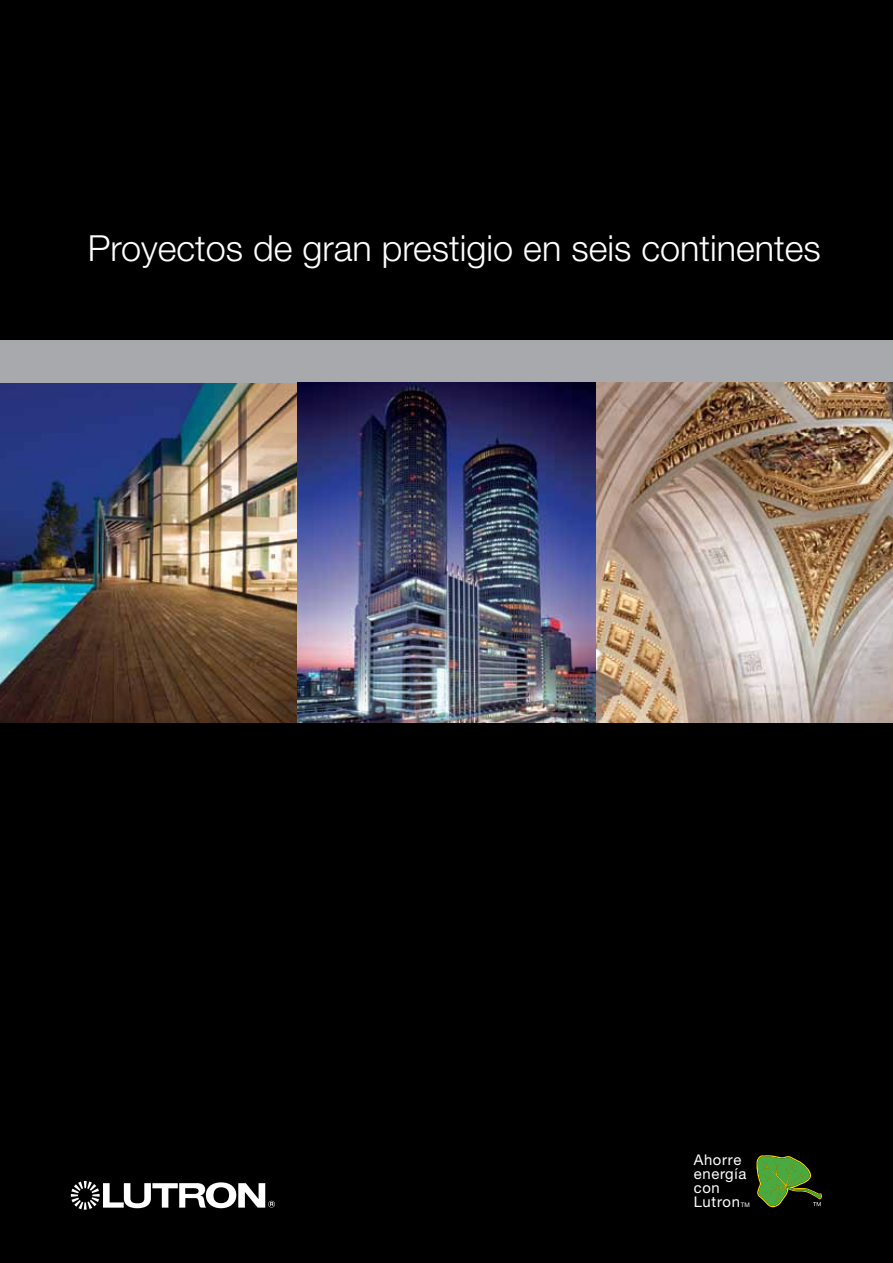
<style>
.page{position:relative;width:893px;height:1263px;background:#fff}
.page>*{position:absolute;margin:0;border:0;box-sizing:border-box;transform-origin:0 0}
.t1{font:300 36px "Helvetica Neue LT Std";color:#fff}
.t2{font:14.85px/14.1px "Helvetica Neue LT Std";letter-spacing:.05em;color:#fff}
.t3{font:6.3px "Helvetica Neue LT Std";color:#fff}
</style>
<div class="page">
<div style="left:0;top:723px;width:893px;height:540px;background:#000"></div>
<div style="left:0;top:0;width:893px;height:340px;background:#000"></div>
<svg style="left:71px;top:1181px;width:204px;height:29px"></svg>
<img style="left:0;top:383px;width:298px;height:340px">
<div style="left:0;top:340px;width:893px;height:43px;background:#a7a9ac"></div>
<img style="left:595px;top:383px;width:298px;height:340px">
<img style="left:298px;top:383px;width:297px;height:340px">
<svg style="left:756px;top:1155px;width:66px;height:53px"></svg>
<p class="t1" style="left:88px;top:226px;width:734px">Proyectos de gran prestigio en seis continentes</p>
<p class="t2" style="left:694px;top:1152px;width:54px">Ahorre energía con<br>Lutron</p>
<p class="t3" style="left:741px;top:1201px;width:11px">TM</p>
</div>
